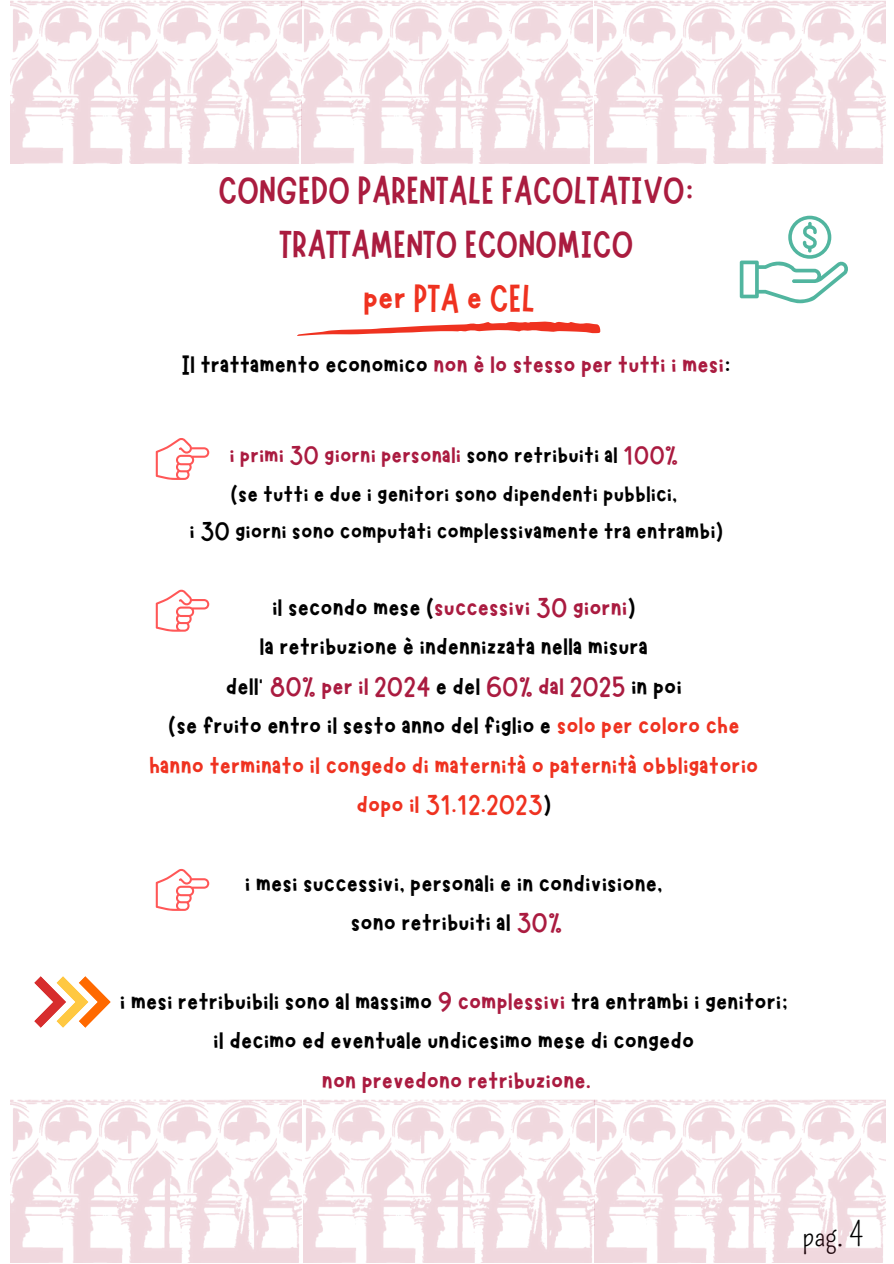
<style>
.page{position:relative;width:894px;height:1264px;background:#fff}
.page>*{position:absolute;margin:0;border:0;box-sizing:border-box;transform-origin:0 0}
.t1{font:39px/54px "Marykate";color:#aa1c3f;text-align:center}
.t2{font:33px "Pompiere";color:#000}
.t3{font:28.5px "Marykate";color:#000}
.t4{font:28.5px "Marykate";color:#aa1b40}
.t5{font:28.5px "Marykate";color:#ef3220}
.t6{font:27px "Marykate";color:#000}
.t7{font:27px "Marykate";color:#aa1b40}
.s1{color:#ef3220}
.s2{color:#000}
.s3{color:#aa1b40}
</style>
<div class="page">
<img style="left:10px;top:0;width:582px;height:163px">
<img style="left:594px;top:0;width:291px;height:163px">
<img style="left:10px;top:1099px;width:875px;height:163px">
<svg style="left:739px;top:216px;width:109px;height:87px"></svg>
<svg style="left:156px;top:438px;width:53px;height:41px"></svg>
<svg style="left:156px;top:589px;width:53px;height:42px"></svg>
<svg style="left:156px;top:868px;width:53px;height:42px"></svg>
<img style="left:34px;top:976px;width:77px;height:51px">
<svg style="left:297px;top:321px;width:303px;height:15px"></svg>
<p class="t1" style="left:218px;top:159px;width:478px">CONGEDO PARENTALE FACOLTATIVO:<br>TRATTAMENTO ECONOMICO<br><span class="s1">per PTA e CEL</span></p>
<p class="t4" style="left:181px;top:346px;width:551px"><span class="s2">Il trattamento economico</span> non è lo stesso per tutti i mesi<span class="s2">:</span></p>
<p class="t7" style="left:229px;top:438px;width:450px">i primi 30 giorni personali <span class="s2">sono retribuiti al</span> 100%</p>
<p class="t6" style="left:230px;top:477px;width:448px">(se tutti e due i genitori sono dipendenti pubblici,</p>
<h1 class="t6" style="left:189px;top:514px;width:535px">i 30 giorni sono computati complessivamente tra entrambi)</h1>
<p class="t4" style="left:272px;top:589px;width:365px"><span class="s2">il secondo mese (</span>successivi 30 giorni<span class="s2">)</span></p>
<p class="t3" style="left:259px;top:629px;width:390px">la retribuzione è indennizzata nella misura</p>
<p class="t4" style="left:226px;top:668px;width:457px"><span class="s2">dell’</span> 80% per il 2024 <span class="s2">e del</span> 60% dal 2025 <span class="s2">in poi</span></p>
<p class="t3" style="left:168px;top:707px;width:573px">(se fruito entro il sesto anno del figlio e <span class="s1">solo per coloro che</span></p>
<p class="t5" style="left:149px;top:747px;width:610px">hanno terminato il congedo di maternità o paternità obbligatorio</p>
<p class="t5" style="left:356px;top:786px;width:196px">dopo il 31.12.2023<span class="s2">)</span></p>
<p class="t3" style="left:245px;top:865px;width:419px">i mesi successivi, personali e in condivisione,</p>
<p class="t3" style="left:351px;top:904px;width:213px">sono retribuiti al <span class="s3">30%</span></p>
<p class="t3" style="left:120px;top:983px;width:669px">i mesi retribuibili sono al massimo <span class="s3">9 complessivi</span> tra entrambi i genitori;</p>
<p class="t3" style="left:213px;top:1022px;width:482px">il decimo ed eventuale undicesimo mese di congedo</p>
<p class="t4" style="left:322px;top:1062px;width:271px">non prevedono retribuzione.</p>
<p class="t2" style="left:802px;top:1214px;width:62px">pag. 4</p>
</div>
